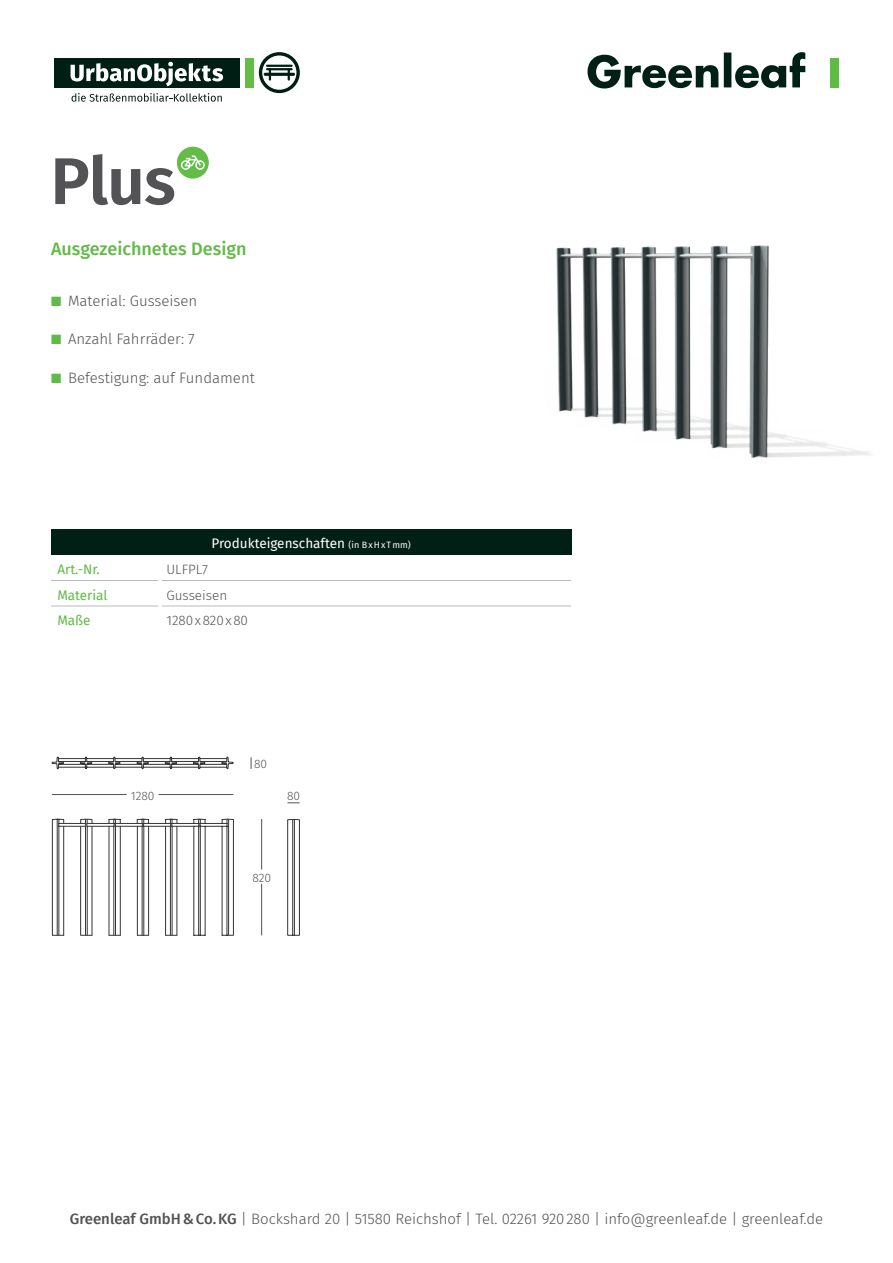
<style>
.page{position:relative;width:893px;height:1263px;background:#fff}
.page>*{position:absolute;margin:0;border:0;box-sizing:border-box;transform-origin:0 0}
.t1{font:600 66px "Fira Sans";color:#535355}
.t2{font:500 18px "Fira Sans";color:#60bb46}
.t3{font:300 15px "Fira Sans";color:#535355}
.t4{font:13.5px "Fira Sans";color:#fff}
.t5{font:300 13.5px "Fira Sans";color:#535355}
.t6{font:13.5px "Fira Sans";color:#60bb46}
.t7{font:300 12px "Fira Sans";color:#515455}
.s1{color:#60bb46}
.s2{font-size:9px}
.s3{font-weight:500}
</style>
<div class="page">
<svg style="left:587px;top:55px;width:131px;height:34px"></svg>
<svg style="left:724px;top:52px;width:81px;height:36px"></svg>
<div style="left:830px;top:59px;width:9px;height:29px;background:#60bb46"></div>
<div style="left:54px;top:58px;width:186px;height:29px;background:#001e13"></div>
<div style="left:245px;top:58px;width:9px;height:29px;background:#65bc46"></div>
<svg style="left:71px;top:62px;width:152px;height:24px"></svg>
<svg style="left:72px;top:93px;width:150px;height:9px"></svg>
<svg style="left:259px;top:52px;width:41px;height:41px"></svg>
<hr style="left:266px;top:65px;width:27px;height:2px;background:#001e13">
<div style="left:177px;top:147px;width:32px;height:32px;background:#63bc46;border-radius:50%"></div>
<svg style="left:181px;top:155px;width:24px;height:15px"></svg>
<hr style="left:261px;top:884px;width:1px;height:51px;background:#515455">
<hr style="left:261px;top:819px;width:1px;height:50px;background:#515455">
<svg style="left:251px;top:757px;width:1px;height:12px"></svg>
<div style="left:51px;top:529px;width:520px;height:26px;background:#001f15"></div>
<hr style="left:51px;top:580px;width:108px;height:1px;background:#babbbe">
<hr style="left:162px;top:580px;width:409px;height:1px;background:#babbbe">
<hr style="left:51px;top:606px;width:108px;height:1px;background:#babbbe">
<hr style="left:162px;top:606px;width:409px;height:1px;background:#babbbe">
<hr style="left:52px;top:794px;width:75px;height:1px;background:#515455">
<hr style="left:159px;top:794px;width:74px;height:1px;background:#515455">
<svg style="left:287px;top:802px;width:13px;height:1px"></svg>
<svg style="left:52px;top:819px;width:182px;height:117px"></svg>
<svg style="left:52px;top:757px;width:182px;height:12px"></svg>
<hr style="left:287px;top:820px;width:1px;height:115px;background:#363536">
<hr style="left:292px;top:819px;width:1px;height:116px;background:#363536">
<hr style="left:294px;top:819px;width:1px;height:116px;background:#363536">
<hr style="left:299px;top:820px;width:1px;height:115px;background:#363536">
<img style="left:556px;top:245px;width:316px;height:213px">
<h1 class="t1" style="left:51px;top:127px;width:127px">Plus</h1>
<p class="t2" style="left:51px;top:234px;width:197px">Ausgezeichnetes Design</p>
<p class="t3" style="left:51px;top:290px;width:148px"><span class="s1">■</span> Material: Gusseisen</p>
<p class="t3" style="left:51px;top:328px;width:145px"><span class="s1">■</span> Anzahl Fahrräder: 7</p>
<p class="t3" style="left:51px;top:367px;width:205px"><span class="s1">■</span> Befestigung: auf Fundament</p>
<p class="t4" style="left:212px;top:533px;width:201px">Produkteigenschaften <span class="s2">(in BxHxTmm)</span></p>
<p class="t6" style="left:57px;top:559px;width:44px">Art.-Nr.</p>
<p class="t5" style="left:166px;top:560px;width:43px">ULFPL7</p>
<p class="t6" style="left:57px;top:585px;width:52px">Material</p>
<p class="t5" style="left:166px;top:585px;width:62px">Gusseisen</p>
<p class="t6" style="left:57px;top:610px;width:35px">Maße</p>
<p class="t5" style="left:166px;top:611px;width:83px">1280x820x80</p>
<p class="t7" style="left:131px;top:787px;width:25px">1280</p>
<p class="t7" style="left:254px;top:755px;width:15px">80</p>
<p class="t7" style="left:287px;top:788px;width:15px">80</p>
<p class="t7" style="left:252px;top:869px;width:20px">820</p>
<p class="t3" style="left:70px;top:1208px;width:755px"><span class="s3">Greenleaf GmbH&amp;Co.KG</span> | Bockshard 20 | 51580 Reichshof | Tel. 02261 920280 | info@greenleaf.de | greenleaf.de</p>
</div>
